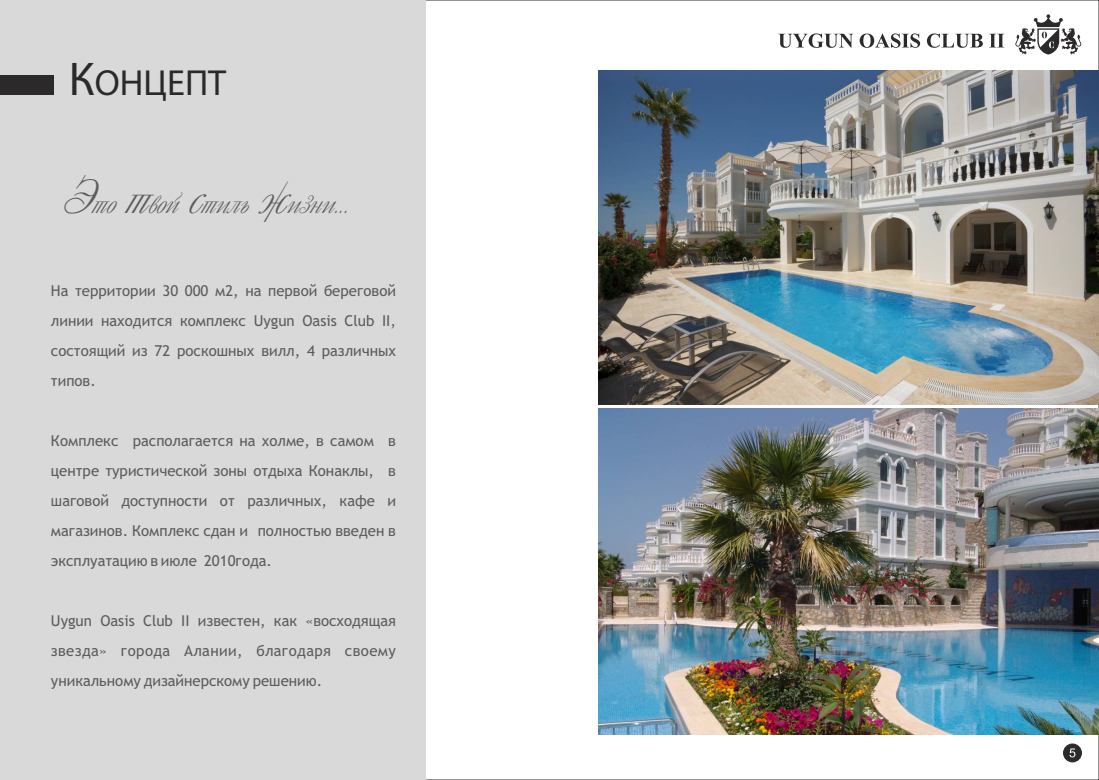
<style>
.page{position:relative;width:1099px;height:780px;background:#fff}
.page>*{position:absolute;margin:0;border:0;box-sizing:border-box;transform-origin:0 0}
.t1{font:36.38px "Myriad Pro";color:#2b2929}
.t2{font:italic 30.5px "Decor";color:#5c5c5c}
.t3{font:15px/30px "Trebuchet MS";color:#5c5c5c;text-align:justify}
.s1{font-size:47.5px}
.s2{font-size:48.38px}
</style>
<div class="page">
<svg style="left:1015px;top:14px;width:66px;height:41px"></svg>
<svg style="left:778px;top:33px;width:226px;height:15px"></svg>
<img style="left:599px;top:408px;width:499px;height:326px">
<div style="left:1063px;top:743px;width:18px;height:19px;background:#2b2929;border:1px solid #2b2929;border-radius:50%"></div>
<svg style="left:1069px;top:748px;width:6px;height:9px"></svg>
<img style="left:598px;top:71px;width:500px;height:333px">
<div style="left:0;top:0;width:425px;height:780px;background:#d9d9d9"></div>
<div style="left:0;top:75px;width:53px;height:20px;background:#2b2929"></div>
<h1 class="t1" style="left:69px;top:68px;width:159px"><span class="s1">К</span>ОНЦЕПТ</h1>
<h2 class="t2" style="left:62px;top:191px;width:288px"><span class="s2">Э</span>то <span class="s2">т</span>вой <span class="s2">с</span>тиль <span class="s2">ж</span>изни...</h2>
<p class="t3" style="left:51px;top:276px;width:346px">На территории 30 000 м2, на первой береговой линии находится комплекс Uygun Oasis Club II, состоящий из 72 роскошных вилл, 4 различных типов.</p>
<p class="t3" style="left:51px;top:426px;width:346px">Комплекс располагается на холме, в самом в центре туристической зоны отдыха Конаклы, в шаговой доступности от различных, кафе и магазинов. Комплекс сдан и полностью введен в эксплуатацию в июле 2010года.</p>
<p class="t3" style="left:51px;top:606px;width:346px">Uygun Oasis Club II известен, как «восходящая звезда» города Алании, благодаря своему уникальному дизайнерскому решению.</p>
</div>
